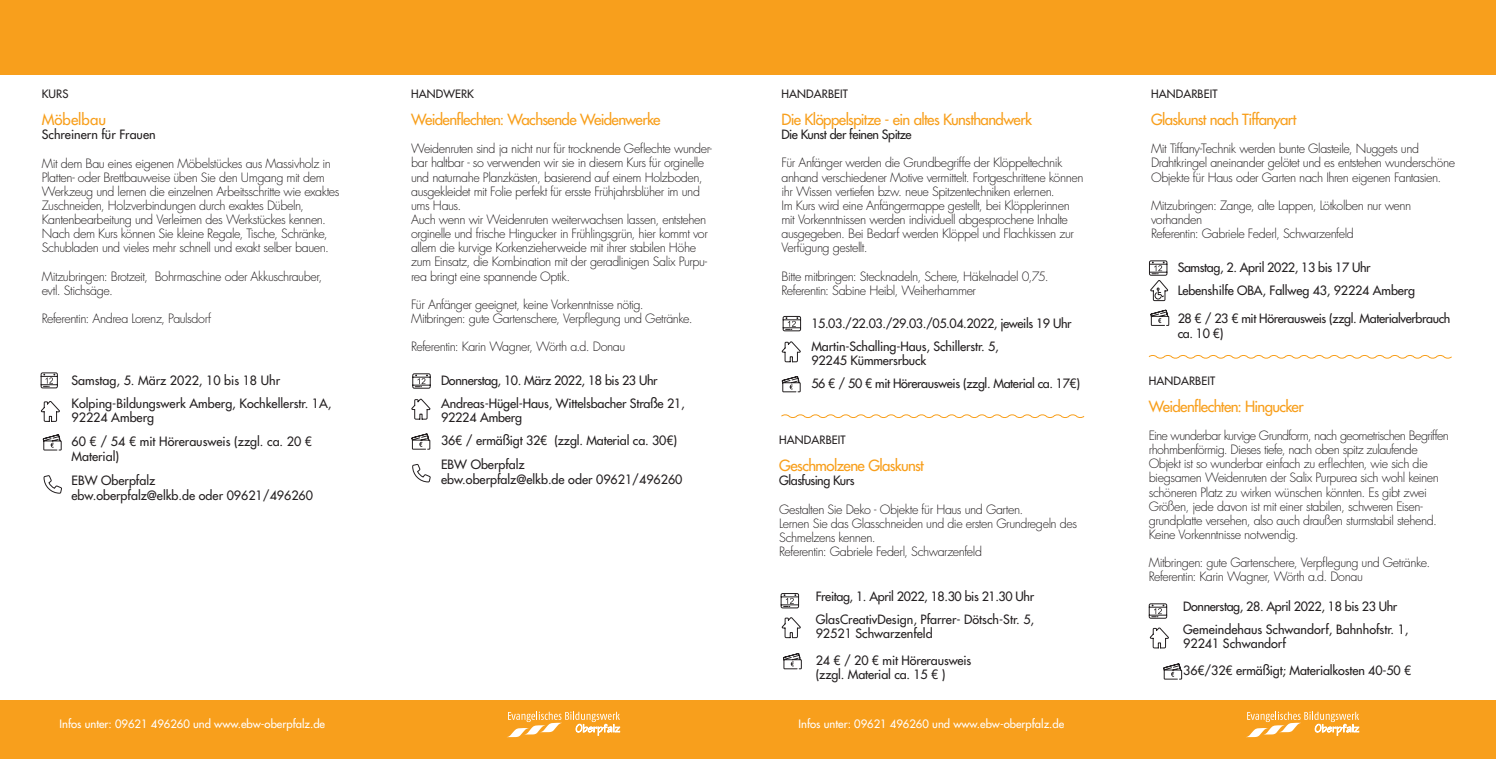
<style>
.page{position:relative;width:1496px;height:759px;background:#fff}
.page>*{position:absolute;margin:0;border:0;box-sizing:border-box;transform-origin:0 0}
.t1{font:500 15px "Futura Std";letter-spacing:-.04em;color:#f89f1c}
.t2{font:500 15px "Futura Std";color:#f89f1c}
.t3{font:300 12.5px/14.1px "Futura Std";letter-spacing:-.035em;color:#231f20}
.t4{font:500 12.5px/23px "Futura Std";letter-spacing:-.01em;color:#231f20}
.t5{font:500 12.5px/23px "Futura Std";letter-spacing:-.03em;color:#231f20}
.t6{font:500 12.5px "Futura Std";letter-spacing:-.04em;color:#231f20}
.t7{font:500 11.25px "Futura Std";color:#fff}
.t8{font:500 11.25px "Futura Std";letter-spacing:.01em;color:#231f20}
</style>
<div class="page">
<div style="left:0;top:0;width:1495px;height:74px;background:#f89f1c"></div>
<div style="left:0;top:700px;width:1495px;height:58px;background:#f89f1c"></div>
<svg style="left:1247px;top:711px;width:111px;height:25px"></svg>
<svg style="left:508px;top:711px;width:112px;height:25px"></svg>
<svg style="left:40px;top:372px;width:18px;height:16px"></svg>
<svg style="left:42px;top:434px;width:20px;height:17px"></svg>
<svg style="left:40px;top:401px;width:20px;height:21px"></svg>
<svg style="left:43px;top:475px;width:19px;height:19px"></svg>
<svg style="left:412px;top:373px;width:19px;height:16px"></svg>
<svg style="left:411px;top:433px;width:20px;height:17px"></svg>
<svg style="left:411px;top:398px;width:20px;height:22px"></svg>
<svg style="left:412px;top:464px;width:19px;height:18px"></svg>
<svg style="left:782px;top:315px;width:19px;height:16px"></svg>
<svg style="left:781px;top:376px;width:20px;height:16px"></svg>
<svg style="left:781px;top:341px;width:20px;height:21px"></svg>
<svg style="left:781px;top:414px;width:304px;height:4px"></svg>
<svg style="left:780px;top:593px;width:19px;height:15px"></svg>
<svg style="left:783px;top:653px;width:19px;height:16px"></svg>
<svg style="left:781px;top:617px;width:20px;height:21px"></svg>
<svg style="left:1150px;top:309px;width:19px;height:17px"></svg>
<svg style="left:1148px;top:355px;width:304px;height:4px"></svg>
<svg style="left:1148px;top:603px;width:19px;height:16px"></svg>
<svg style="left:1163px;top:663px;width:19px;height:16px"></svg>
<svg style="left:1149px;top:627px;width:20px;height:21px"></svg>
<svg style="left:1149px;top:260px;width:19px;height:41px"></svg>
<p class="t8" style="left:42px;top:87px;width:28px">KURS</p>
<p class="t2" style="left:42px;top:110px;width:66px">Möbelbau</p>
<p class="t4" style="left:42px;top:123px;width:115px">Schreinern für Frauen</p>
<p class="t3" style="left:42px;top:156px;width:299px">Mit dem Bau eines eigenen Möbelstückes aus Massivholz in Platten- oder Brettbauweise üben Sie den Umgang mit dem Werkzeug und lernen die einzelnen Arbeitsschritte wie exaktes Zuschneiden, Holzverbindungen durch exaktes Dübeln, Kantenbearbeitung und Verleimen des Werkstückes kennen.<br>Nach dem Kurs können Sie kleine Regale, Tische, Schränke, Schubladen und vieles mehr schnell und exakt selber bauen.</p>
<p class="t3" style="left:42px;top:269px;width:282px">Mitzubringen: Brotzeit, Bohrmaschine oder Akkuschrauber, evtl. Stichsäge.</p>
<p class="t3" style="left:42px;top:312px;width:171px">Referentin: Andrea Lorenz, Paulsdorf</p>
<p class="t4" style="left:72px;top:369px;width:261px">Samstag, 5. März 2022, 10 bis 18 Uhr<br>Kolping-Bildungswerk Amberg, Kochkellerstr. 1A,</p>
<p class="t4" style="left:72px;top:405px;width:242px;line-height:23.9px">92224 Amberg<br>60 € / 54 € mit Hörerausweis (zzgl. ca. 20 €</p>
<p class="t4" style="left:72px;top:444px;width:85px;line-height:23.9px">Material)<br>EBW Oberpfalz</p>
<p class="t4" style="left:72px;top:484px;width:243px">ebw.oberpfalz@elkb.de oder 09621/496260</p>
<p class="t8" style="left:411px;top:87px;width:64px">HANDWERK</p>
<p class="t1" style="left:411px;top:110px;width:251px">Weidenflechten: Wachsende Weidenwerke</p>
<p class="t3" style="left:411px;top:142px;width:302px">Weidenruten sind ja nicht nur für trocknende Geflechte wunder&shy;bar haltbar - so verwenden wir sie in diesem Kurs für orginelle und naturnahe Planzkästen, basierend auf einem Holzboden, ausgekleidet mit Folie perfekt für ersste Frühjahrsblüher im und ums Haus.<br>Auch wenn wir Weidenruten weiterwachsen lassen, entstehen orginelle und frische Hingucker in Frühlingsgrün, hier kommt vor allem die kurvige Korkenzieherweide mit ihrer stabilen Höhe zum Einsatz, die Kombination mit der geradlinigen Salix Purpu&shy;rea bringt eine spannende Optik.</p>
<p class="t3" style="left:411px;top:297px;width:283px">Für Anfänger geeignet, keine Vorkenntnisse nötig.<br>Mitbringen: gute Gartenschere, Verpflegung und Getränke.</p>
<p class="t3" style="left:411px;top:340px;width:216px">Referentin: Karin Wagner, Wörth a.d. Donau</p>
<p class="t4" style="left:441px;top:369px;width:245px">Donnerstag, 10. März 2022, 18 bis 23 Uhr<br>Andreas-Hügel-Haus, Wittelsbacher Straße 21,</p>
<p class="t4" style="left:441px;top:406px;width:237px;line-height:23.4px">92224 Amberg<br>36€ / ermäßigt 32€ (zzgl. Material ca. 30€)<br>EBW Oberpfalz</p>
<p class="t4" style="left:441px;top:468px;width:243px">ebw.oberpfalz@elkb.de oder 09621/496260</p>
<p class="t8" style="left:781px;top:87px;width:68px">HANDARBEIT</p>
<p class="t1" style="left:781px;top:110px;width:252px">Die Klöppelspitze - ein altes Kunsthandwerk</p>
<p class="t6" style="left:781px;top:127px;width:132px">Die Kunst der feinen Spitze</p>
<p class="t3" style="left:781px;top:156px;width:303px">Für Anfänger werden die Grundbegriffe der Klöppeltechnik anhand verschiedener Motive vermittelt. Fortgeschrittene können ihr Wissen vertiefen bzw. neue Spitzentechniken erlernen.<br>Im Kurs wird eine Anfängermappe gestellt, bei Klöpplerinnen mit Vorkenntnissen werden individuell abgesprochene Inhalte ausgegeben. Bei Bedarf werden Klöppel und Flachkissen zur Verfügung gestellt.</p>
<p class="t3" style="left:781px;top:269px;width:268px">Bitte mitbringen: Stecknadeln, Schere, Häkelnadel 0,75.<br>Referentin: Sabine Heibl, Weiherhammer</p>
<p class="t4" style="left:811px;top:311px;width:262px">15.03./22.03./29.03./05.04.2022, jeweils 19 Uhr<br>Martin-Schalling-Haus, Schillerstr. 5,</p>
<p class="t5" style="left:811px;top:349px;width:270px">92245 Kümmersrbuck<br>56 € / 50 € mit Hörerausweis (zzgl. Material ca. 17€)</p>
<p class="t8" style="left:779px;top:433px;width:68px">HANDARBEIT</p>
<p class="t1" style="left:779px;top:456px;width:146px">Geschmolzene Glaskunst</p>
<p class="t6" style="left:779px;top:472px;width:77px">Glasfusing Kurs</p>
<p class="t3" style="left:779px;top:502px;width:299px">Gestalten Sie Deko - Objekte für Haus und Garten.<br>Lernen Sie das Glasschneiden und die ersten Grundregeln des Schmelzens kennen.<br>Referentin: Gabriele Federl, Schwarzenfeld</p>
<p class="t4" style="left:815px;top:584px;width:220px">Freitag, 1. April 2022, 18.30 bis 21.30 Uhr<br>GlasCreativDesign, Pfarrer- Dötsch-Str. 5,</p>
<p class="t4" style="left:815px;top:620px;width:157px;line-height:26.8px">92521 Schwarzenfeld<br>24 € / 20 € mit Hörerausweis</p>
<p class="t4" style="left:815px;top:662px;width:131px">(zzgl. Material ca. 15 € )</p>
<p class="t7" style="left:59px;top:716px;width:267px">Infos unter: 09621 496260 und www.ebw-oberpfalz.de</p>
<p class="t7" style="left:798px;top:716px;width:267px">Infos unter: 09621 496260 und www.ebw-oberpfalz.de</p>
<p class="t8" style="left:1151px;top:87px;width:68px">HANDARBEIT</p>
<p class="t1" style="left:1151px;top:110px;width:147px">Glaskunst nach Tiffanyart</p>
<p class="t3" style="left:1151px;top:142px;width:305px">Mit Tiffany-Technik werden bunte Glasteile, Nuggets und<br>Drahtkringel aneinander gelötet und es entstehen wunderschöne<br>Objekte für Haus oder Garten nach Ihren eigenen Fantasien.</p>
<p class="t3" style="left:1151px;top:198px;width:262px">Mitzubringen: Zange, alte Lappen, Lötkolben nur wenn vorhanden<br>Referentin: Gabriele Federl, Schwarzenfeld</p>
<p class="t4" style="left:1177px;top:256px;width:239px">Samstag, 2. April 2022, 13 bis 17 Uhr<br>Lebenshilfe OBA, Fallweg 43, 92224 Amberg</p>
<p class="t5" style="left:1177px;top:312px;width:274px;line-height:14.1px">28 € / 23 € mit Hörerausweis (zzgl. Materialverbrauch ca. 10 €)</p>
<p class="t8" style="left:1148px;top:373px;width:68px">HANDARBEIT</p>
<p class="t1" style="left:1148px;top:396px;width:156px">Weidenflechten: Hingucker</p>
<p class="t3" style="left:1148px;top:428px;width:302px">Eine wunderbar kurvige Grundform, nach geometrischen Begriffen rhohmbenförmig. Dieses tiefe, nach oben spitz zulaufende Objekt ist so wunderbar einfach zu erflechten, wie sich die biegsamen Weidenruten der Salix Purpurea sich wohl keinen schöneren Platz zu wirken wünschen könnten. Es gibt zwei Größen, jede davon ist mit einer stabilen, schweren Eisen&shy;grundplatte versehen, also auch draußen sturmstabil stehend.<br>Keine Vorkenntnisse notwendig.</p>
<p class="t3" style="left:1148px;top:555px;width:283px">Mitbringen: gute Gartenschere, Verpflegung und Getränke.<br>Referentin: Karin Wagner, Wörth a.d. Donau</p>
<p class="t4" style="left:1183px;top:595px;width:227px">Donnerstag, 28. April 2022, 18 bis 23 Uhr<br>Gemeindehaus Schwandorf, Bahnhofstr. 1,</p>
<p class="t4" style="left:1183px;top:630px;width:230px;line-height:26.8px">92241 Schwandorf<br>36€/32€ ermäßigt; Materialkosten 40-50 €</p>
</div>
